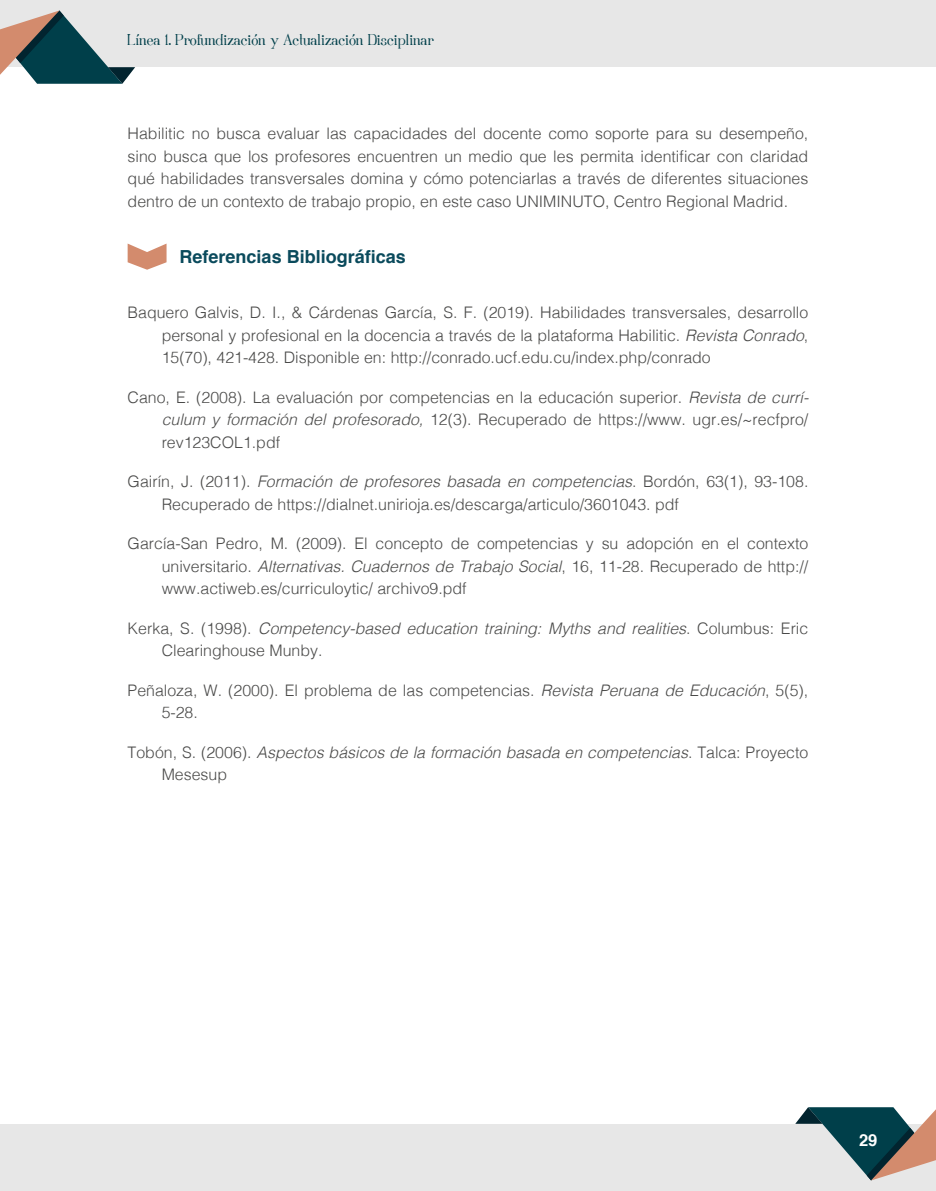
<style>
.page{position:relative;width:936px;height:1191px;background:#fff}
.page>*{position:absolute;margin:0;border:0;box-sizing:border-box;transform-origin:0 0}
.t1{font:18px "Fortunatus";color:#003f4a}
.t2{font:700 18px "Helvetica";color:#0a4a5c}
.t3{font:700 16.5px "Helvetica";color:#fff}
.t4{font:300 15.9px/22.5px "Helvetica";color:#4a4a49;text-align:justify}
.t5{font:italic 300 15.9px/22.5px "Helvetica";color:#4a4a49}
.s1{font-style:italic}
.s2{font-style:normal}
</style>
<div class="page">
<div style="left:0;top:1123px;width:935px;height:68px;background:#e7e7e7"></div>
<svg style="left:795px;top:1107px;width:140px;height:73px"></svg>
<div style="left:0;top:0;width:935px;height:67px;background:#e7e7e7"></div>
<svg style="left:0;top:11px;width:135px;height:73px"></svg>
<svg style="left:128px;top:243px;width:38px;height:27px"></svg>
<p class="t1" style="left:128px;top:27px;width:308px">Línea 1. Profundización y Actualización Disciplinar</p>
<p class="t4" style="left:128px;top:121px;width:682px">Habilitic no busca evaluar las capacidades del docente como soporte para su desempeño, sino busca que los profesores encuentren un medio que les permita identificar con claridad qué habilidades transversales domina y cómo potenciarlas a través de diferentes situaciones dentro de un contexto de trabajo propio, en este caso UNIMINUTO, Centro Regional Madrid.</p>
<p class="t2" style="left:179px;top:242px;width:228px">Referencias Bibliográficas</p>
<p class="t4" style="left:162px;top:300px;width:648px;text-indent:-34px">Baquero Galvis, D. I., &amp; Cárdenas García, S. F. (2019). Habilidades transversales, desarrollo personal y profesional en la docencia a través de la plataforma Habilitic. <span class="s1">Revista Conrado</span>, 15(70), 421-428. Disponible en: http://conrado.ucf.edu.cu/index.php/conrado</p>
<p class="t4" style="left:162px;top:385px;width:648px;text-indent:-34px">Cano, E. (2008). La evaluación por competencias en la educación superior. <span class="s1">Revista de currí&shy;culum y formación del profesorado,</span> 12(3). Recuperado de https://www. ugr.es/~recfpro/ rev123COL1.pdf</p>
<p class="t4" style="left:162px;top:469px;width:648px;text-indent:-34px">Gairín, J. (2011). <span class="s1">Formación de profesores basada en competencias</span>. Bordón, 63(1), 93-108.<br>Recuperado de https://dialnet.unirioja.es/descarga/articulo/3601043. pdf</p>
<p class="t4" style="left:162px;top:531px;width:648px;text-indent:-34px">García-San Pedro, M. (2009). El concepto de competencias y su adopción en el contexto universitario. <span class="s1">Alternativas. Cuadernos de Trabajo Social</span>, 16, 11-28. Recuperado de http:// www.actiweb.es/curriculoytic/ archivo9.pdf</p>
<p class="t5" style="left:162px;top:616px;width:648px;text-indent:-34px"><span class="s2">Kerka, S. (1998).</span> Competency-based education training: Myths and realities<span class="s2">. Columbus: Eric<br>Clearinghouse Munby.</span></p>
<p class="t4" style="left:162px;top:678px;width:648px;text-indent:-34px">Peñaloza, W. (2000). El problema de las competencias. <span class="s1">Revista Peruana de Educación</span>, 5(5),<br>5-28.</p>
<p class="t5" style="left:162px;top:740px;width:648px;text-indent:-34px"><span class="s2">Tobón, S. (2006).</span> Aspectos básicos de la formación basada en competencias<span class="s2">. Talca: Proyecto<br>Mesesup</span></p>
<p class="t3" style="left:858px;top:1126px;width:20px">29</p>
</div>
